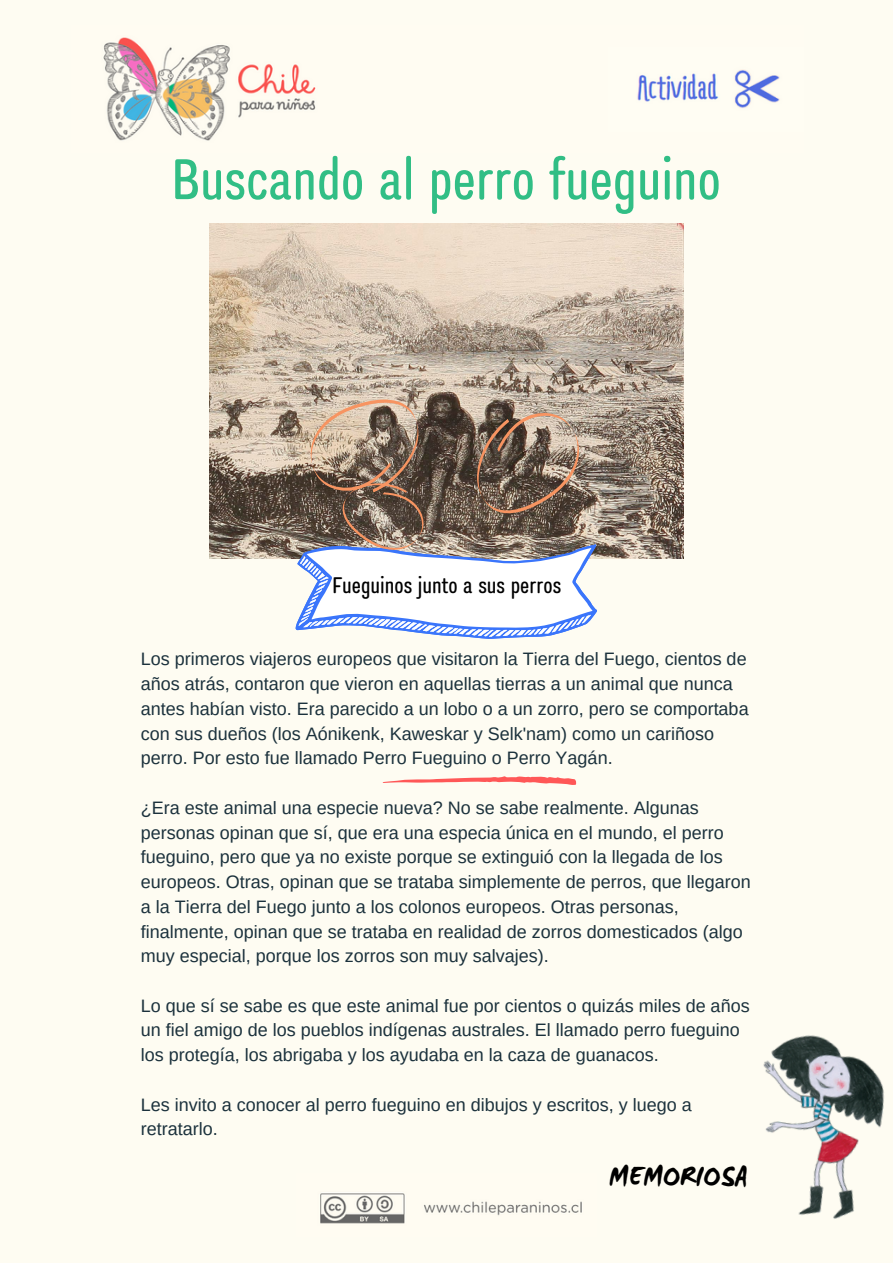
<style>
.page{position:relative;width:893px;height:1264px;background:#fff}
.page>*{position:absolute;margin:0;border:0;box-sizing:border-box;transform-origin:0 0}
.t1{font:500 condensed 57px "Prachason Neue Mon";color:#31be85}
.t2{font:700 30px "WC Mano Negra Bta";color:#000}
.t3{font:500 condensed 22.5px "Prachason Neue Mon";color:#000}
.t4{font:18px/24.8px "Arimo";color:#1b313c}
</style>
<div class="page">
<div style="left:0;top:0;width:892px;height:1262px;background:#fefcf2"></div>
<img style="left:320px;top:1193px;width:262px;height:31px">
<img style="left:763px;top:1035px;width:121px;height:184px">
<svg style="left:382px;top:776px;width:194px;height:9px"></svg>
<img style="left:209px;top:223px;width:474px;height:335px">
<img style="left:103px;top:37px;width:213px;height:104px">
<img style="left:637px;top:70px;width:143px;height:38px">
<svg style="left:295px;top:382px;width:302px;height:256px"></svg>
<p class="t1" style="left:172px;top:153px;width:550px">Buscando al perro fueguino</p>
<p class="t3" style="left:332px;top:575px;width:230px">Fueguinos junto a sus perros</p>
<p class="t4" style="left:141px;top:646px;width:609px">Los primeros viajeros europeos que visitaron la Tierra del Fuego, cientos de años atrás, contaron que vieron en aquellas tierras a un animal que nunca antes habían visto. Era parecido a un lobo o a un zorro, pero se comportaba con sus dueños (los Aónikenk, Kaweskar y Selk'nam) como un cariñoso perro. Por esto fue llamado Perro Fueguino o Perro Yagán.</p>
<p class="t4" style="left:141px;top:795px;width:611px">¿Era este animal una especie nueva? No se sabe realmente. Algunas personas opinan que sí, que era una especia única en el mundo, el perro fueguino, pero que ya no existe porque se extinguió con la llegada de los europeos. Otras, opinan que se trataba simplemente de perros, que llegaron a la Tierra del Fuego junto a los colonos europeos. Otras personas, finalmente, opinan que se trataba en realidad de zorros domesticados (algo muy especial, porque los zorros son muy salvajes).</p>
<p class="t4" style="left:141px;top:993px;width:610px">Lo que sí se sabe es que este animal fue por cientos o quizás miles de años un fiel amigo de los pueblos indígenas australes. El llamado perro fueguino los protegía, los abrigaba y los ayudaba en la caza de guanacos.</p>
<p class="t4" style="left:141px;top:1092px;width:552px">Les invito a conocer al perro fueguino en dibujos y escritos, y luego a retratarlo.</p>
<p class="t2" style="left:609px;top:1157px;width:140px">MEMORIOSA</p>
</div>
